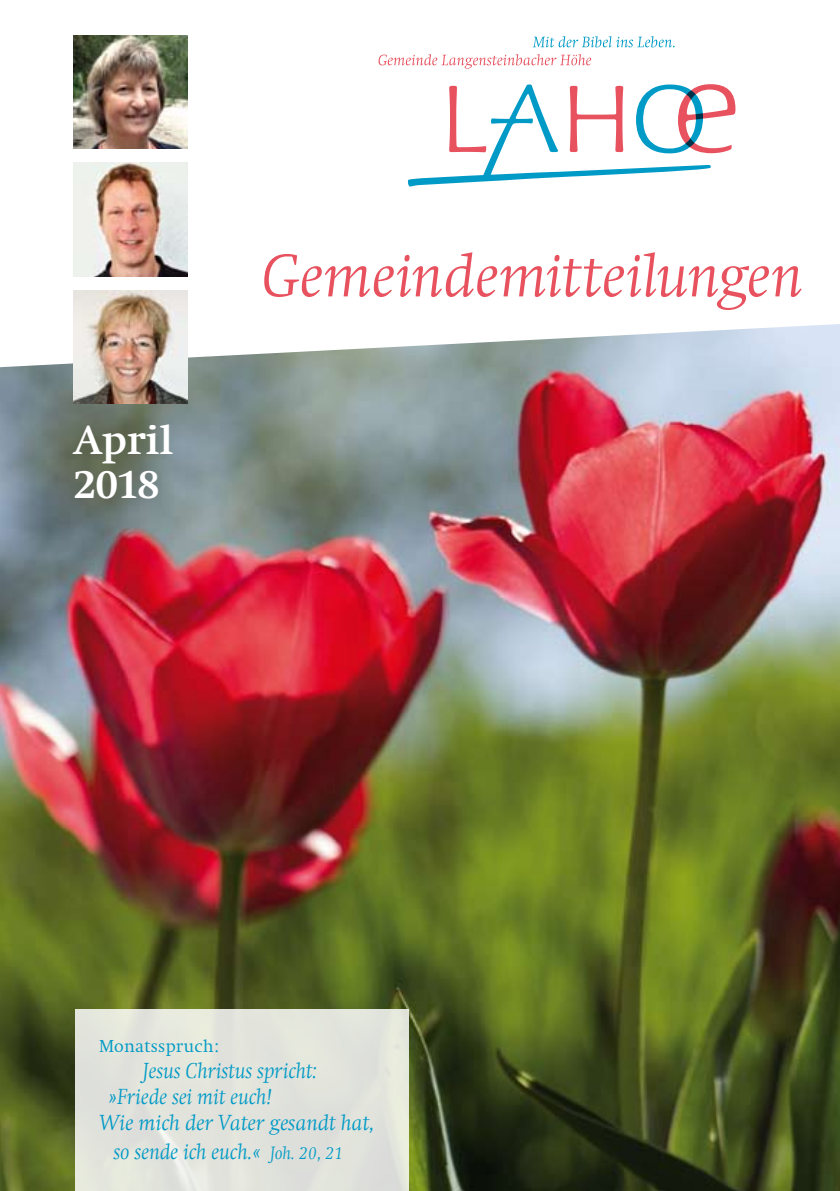
<style>
.page{position:relative;width:840px;height:1191px;background:#fff}
.page>*{position:absolute;margin:0;border:0;box-sizing:border-box;transform-origin:0 0}
.t1{font:italic 300 61.4px "Swift Com";letter-spacing:.005em;color:#e8525f}
.t2{font:700 42px/44px "Swift EF";color:#fff}
.t3{font:italic 300 22px "Swift Com";letter-spacing:.005em;color:#009ac6;scale:.93 1}
.t4{font:italic 300 22px "Swift Com";letter-spacing:.005em;color:#009ac6}
.t5{font:300 18px "Swift EF";letter-spacing:.005em;color:#009ac6}
.s1{font-size:18px}
</style>
<div class="page">
<img style="left:0;top:324px;width:839px;height:867px">
<svg style="left:378px;top:54px;width:212px;height:15px"></svg>
<svg style="left:532px;top:36px;width:142px;height:11px"></svg>
<svg style="left:407px;top:84px;width:328px;height:102px"></svg>
<img style="left:73px;top:163px;width:114px;height:113px">
<img style="left:73px;top:290px;width:114px;height:113px">
<img style="left:73px;top:35px;width:114px;height:114px">
<div style="left:75px;top:1009px;width:333px;height:182px;background:#e1e3dc"></div>
<h2 class="t2" style="left:74px;top:419px;width:101px">April<br>2018</h2>
<h1 class="t1" style="left:262px;top:240px;width:542px">Gemeindemitteilungen</h1>
<p class="t5" style="left:99px;top:1036px;width:121px">Monatsspruch:</p>
<p class="t3" style="left:143px;top:1058px;width:189px">Jesus Christus spricht:</p>
<p class="t3" style="left:109px;top:1084px;width:177px">»Friede sei mit euch!</p>
<p class="t4" style="left:99px;top:1110px;width:277px">Wie mich der Vater gesandt hat,</p>
<p class="t3" style="left:114px;top:1138px;width:248px">so sende ich euch.« <span class="s1">Joh. 20, 21</span></p>
</div>
